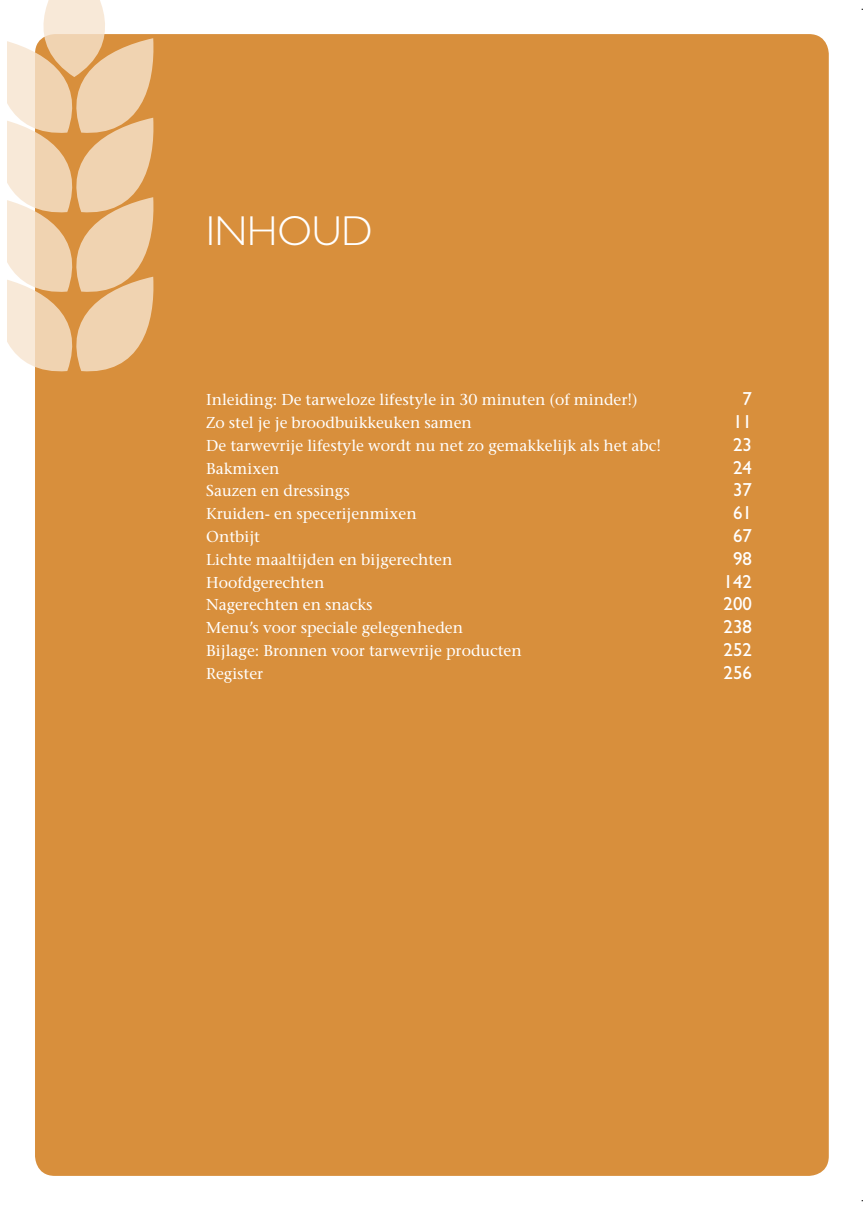
<style>
.page{position:relative;width:863px;height:1209px;background:#fff}
.page>*{position:absolute;margin:0;border:0;box-sizing:border-box;transform-origin:0 0}
.t1{font:300 42px "Gill Sans Std";color:#fff}
.t2{font:18.9px "Gill Sans Std";color:#fff}
.t3{font:500 15.75px "Stone Serif Std";color:#fff}
</style>
<div class="page">
<div style="left:35px;top:34px;width:794px;height:1141px;background:#d88f3c;border-radius:20px"></div>
<svg style="left:7px;top:0;width:149px;height:372px"></svg>
<h1 class="t1" style="left:206px;top:207px;width:168px">INHOUD</h1>
<p class="t3" style="left:206px;top:390px;width:433px">Inleiding: De tarweloze lifestyle in 30 minuten (of minder!)</p>
<p class="t2" style="left:742px;top:388px;width:11px">7</p>
<p class="t3" style="left:206px;top:413px;width:267px">Zo stel je je broodbuikkeuken samen</p>
<p class="t2" style="left:733px;top:411px;width:20px">11</p>
<p class="t3" style="left:206px;top:436px;width:456px">De tarwevrije lifestyle wordt nu net zo gemakkelijk als het abc!</p>
<p class="t2" style="left:733px;top:433px;width:20px">23</p>
<p class="t3" style="left:206px;top:459px;width:75px">Bakmixen</p>
<p class="t2" style="left:733px;top:456px;width:20px">24</p>
<p class="t3" style="left:206px;top:481px;width:145px">Sauzen en dressings</p>
<p class="t2" style="left:733px;top:479px;width:20px">37</p>
<p class="t3" style="left:206px;top:504px;width:212px">Kruiden- en specerijenmixen</p>
<p class="t2" style="left:733px;top:502px;width:20px">61</p>
<p class="t3" style="left:206px;top:527px;width:55px">Ontbijt</p>
<p class="t2" style="left:733px;top:524px;width:20px">67</p>
<p class="t3" style="left:206px;top:550px;width:248px">Lichte maaltijden en bijgerechten</p>
<p class="t2" style="left:733px;top:547px;width:20px">98</p>
<p class="t3" style="left:206px;top:572px;width:120px">Hoofdgerechten</p>
<p class="t2" style="left:723px;top:570px;width:30px">142</p>
<p class="t3" style="left:206px;top:595px;width:168px">Nagerechten en snacks</p>
<p class="t2" style="left:723px;top:593px;width:30px">200</p>
<p class="t3" style="left:206px;top:618px;width:258px">Menu’s voor speciale gelegenheden</p>
<p class="t2" style="left:723px;top:615px;width:30px">238</p>
<p class="t3" style="left:206px;top:641px;width:317px">Bijlage: Bronnen voor tarwevrije producten</p>
<p class="t2" style="left:723px;top:638px;width:30px">252</p>
<p class="t3" style="left:206px;top:663px;width:59px">Register</p>
<p class="t2" style="left:723px;top:661px;width:30px">256</p>
</div>
